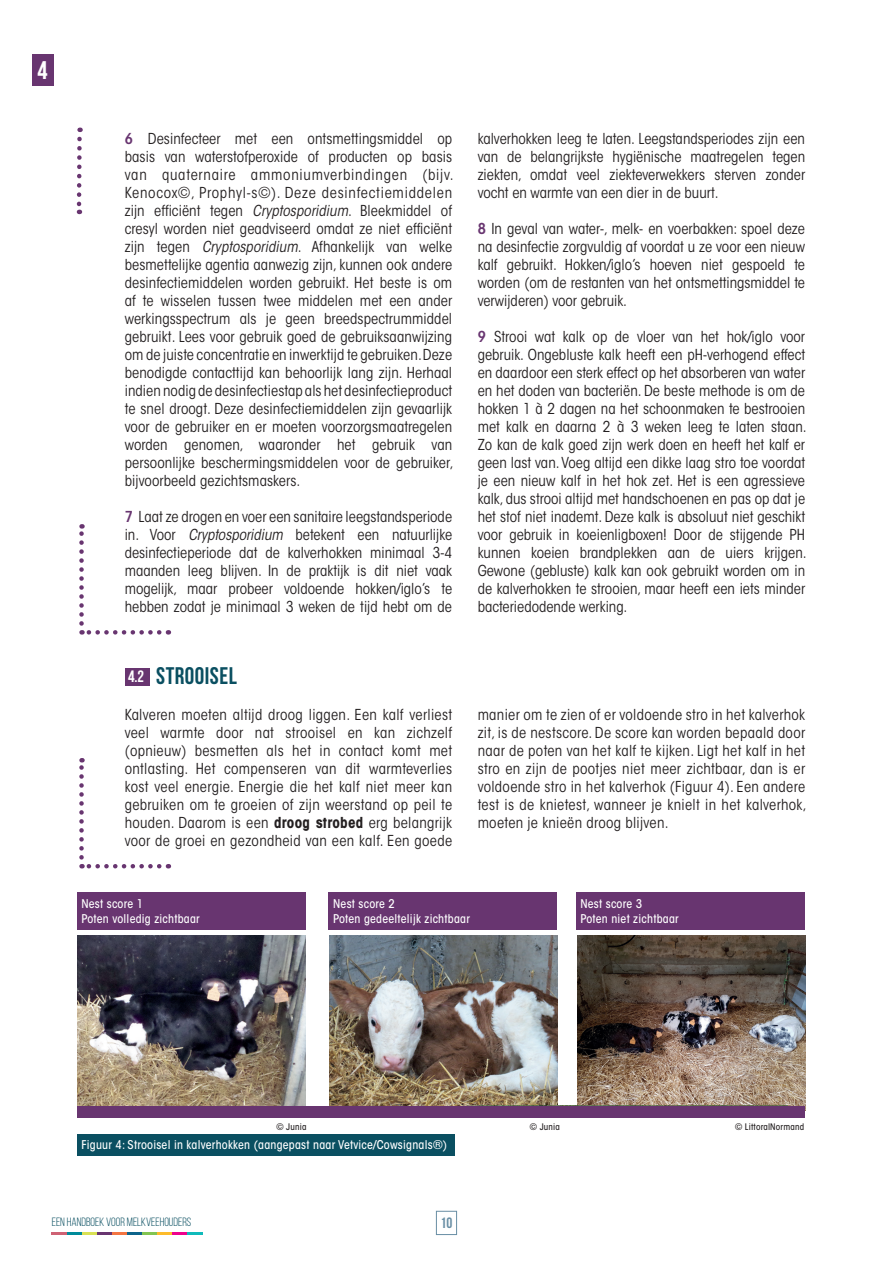
<style>
.page{position:relative;width:893px;height:1263px;background:#fff}
.page>*{position:absolute;margin:0;border:0;box-sizing:border-box;transform-origin:0 0}
.t1{font:25.5px "Bebas Neue";color:#fff}
.t2{font:24px "Bebas Neue";letter-spacing:.02em;color:#0a4f61}
.t3{font:condensed 15px/18px "ITC Avant Garde Std";color:#231f20;text-align:justify}
.t4{font:15px "Bebas Neue";color:#688ea4}
.t5{font:500 condensed 12px/15px "ITC Avant Garde Std";letter-spacing:.02em;color:#fff}
.t6{font:12px "Bebas Neue";color:#0a4f61}
.t7{font:500 condensed 9px "ITC Avant Garde Std";letter-spacing:.02em;color:#231f20}
.s1{font-weight:600;color:#683570}
.s2{font-style:italic}
.s3{font-size:16.5px;color:#fff}
.s4{font-weight:700}
</style>
<div class="page">
<hr style="left:67px;top:1232px;width:15px;height:3px;background:#008b9a">
<hr style="left:82px;top:1232px;width:15px;height:3px;background:#d9e154">
<hr style="left:97px;top:1232px;width:15px;height:3px;background:#683570">
<hr style="left:112px;top:1232px;width:15px;height:3px;background:#f37542">
<hr style="left:127px;top:1232px;width:15px;height:3px;background:#0d648b">
<hr style="left:142px;top:1232px;width:15px;height:3px;background:#82c451">
<hr style="left:157px;top:1232px;width:15px;height:3px;background:#fdbb2a">
<hr style="left:52px;top:1232px;width:15px;height:3px;background:#ce6274">
<hr style="left:172px;top:1232px;width:15px;height:3px;background:#ed028c">
<hr style="left:187px;top:1232px;width:15px;height:3px;background:#10baba">
<div style="left:436px;top:1211px;width:21px;height:24px;border:1px solid #688ea4"></div>
<div style="left:33px;top:54px;width:21px;height:32px;background:#683570"></div>
<div style="left:125px;top:668px;width:25px;height:18px;background:#683570"></div>
<svg style="left:76px;top:128px;width:7px;height:86px"></svg>
<div style="left:77px;top:1134px;width:378px;height:21px;background:#0a4f61"></div>
<div style="left:77px;top:892px;width:228px;height:37px;background:#683570"></div>
<div style="left:329px;top:892px;width:228px;height:37px;background:#683570"></div>
<div style="left:576px;top:892px;width:228px;height:37px;background:#683570"></div>
<img style="left:77px;top:935px;width:228px;height:171px">
<img style="left:329px;top:935px;width:229px;height:171px">
<img style="left:577px;top:935px;width:228px;height:171px">
<svg style="left:82px;top:630px;width:77px;height:5px"></svg>
<svg style="left:79px;top:524px;width:5px;height:99px"></svg>
<svg style="left:82px;top:864px;width:77px;height:4px"></svg>
<svg style="left:79px;top:758px;width:5px;height:99px"></svg>
<div style="left:77px;top:1106px;width:728px;height:11px;background:#683570"></div>
<h1 class="t1" style="left:37px;top:56px;width:12px">4</h1>
<p class="t3" style="left:125px;top:130px;width:330px"><span class="s1">6</span> Desinfecteer met een ontsmettingsmiddel op basis van waterstofperoxide of producten op basis van quaternaire ammoniumverbindingen (bijv.<br>Kenocox©, Prophyl-s©). Deze desinfectiemiddelen zijn efficiënt tegen <span class="s2">Cryptosporidium</span>. Bleekmiddel of cresyl worden niet geadviseerd omdat ze niet efficiënt zijn tegen <span class="s2">Cryptosporidium</span>. Afhankelijk van welke besmettelijke agentia aanwezig zijn, kunnen ook andere desinfectiemiddelen worden gebruikt. Het beste is om af te wisselen tussen twee middelen met een ander werkingsspectrum als je geen breedspectrummiddel gebruikt. Lees voor gebruik goed de gebruiksaanwijzing om de juiste concentratie en inwerktijd te gebruiken. Deze benodigde contacttijd kan behoorlijk lang zijn. Herhaal indien nodig de desinfectiestap als het desinfectieproduct te snel droogt. Deze desinfectiemiddelen zijn gevaarlijk voor de gebruiker en er moeten voorzorgsmaatregelen worden genomen, waaronder het gebruik van persoonlijke beschermingsmiddelen voor de gebruiker, bijvoorbeeld gezichtsmaskers.</p>
<p class="t3" style="left:125px;top:508px;width:329px"><span class="s1">7</span> Laat ze drogen en voer een sanitaire leegstandsperiode in. Voor <span class="s2">Cryptosporidium</span> betekent een natuurlijke desinfectieperiode dat de kalverhokken minimaal 3-4 maanden leeg blijven. In de praktijk is dit niet vaak mogelijk, maar probeer voldoende hokken/iglo’s te hebben zodat je minimaal 3 weken de tijd hebt om de</p>
<h2 class="t2" style="left:128px;top:663px;width:110px"><span class="s3">4.2</span> STROOISEL</h2>
<p class="t3" style="left:478px;top:130px;width:329px">kalverhokken leeg te laten. Leegstandsperiodes zijn een van de belangrijkste hygiënische maatregelen tegen ziekten, omdat veel ziekteverwekkers sterven zonder vocht en warmte van een dier in de buurt.</p>
<p class="t3" style="left:478px;top:220px;width:329px"><span class="s1">8</span> In geval van water-, melk- en voerbakken: spoel deze na desinfectie zorgvuldig af voordat u ze voor een nieuw kalf gebruikt. Hokken/iglo’s hoeven niet gespoeld te worden (om de restanten van het ontsmettingsmiddel te verwijderen) voor gebruik.</p>
<p class="t3" style="left:478px;top:328px;width:330px"><span class="s1">9</span> Strooi wat kalk op de vloer van het hok/iglo voor gebruik. Ongebluste kalk heeft een pH-verhogend effect en daardoor een sterk effect op het absorberen van water en het doden van bacteriën. De beste methode is om de hokken 1 à 2 dagen na het schoonmaken te bestrooien met kalk en daarna 2 à 3 weken leeg te laten staan.<br>Zo kan de kalk goed zijn werk doen en heeft het kalf er geen last van. Voeg altijd een dikke laag stro toe voordat je een nieuw kalf in het hok zet. Het is een agressieve kalk, dus strooi altijd met handschoenen en pas op dat je het stof niet inademt. Deze kalk is absoluut niet geschikt voor gebruik in koeienligboxen! Door de stijgende PH kunnen koeien brandplekken aan de uiers krijgen.<br>Gewone (gebluste) kalk kan ook gebruikt worden om in de kalverhokken te strooien, maar heeft een iets minder bacteriedodende werking.</p>
<p class="t3" style="left:125px;top:706px;width:329px">Kalveren moeten altijd droog liggen. Een kalf verliest veel warmte door nat strooisel en kan zichzelf (opnieuw) besmetten als het in contact komt met ontlasting. Het compenseren van dit warmteverlies kost veel energie. Energie die het kalf niet meer kan gebruiken om te groeien of zijn weerstand op peil te houden. Daarom is een <span class="s4">droog strobed</span> erg belangrijk voor de groei en gezondheid van een kalf. Een goede</p>
<p class="t3" style="left:478px;top:706px;width:330px">manier om te zien of er voldoende stro in het kalverhok zit, is de nestscore. De score kan worden bepaald door naar de poten van het kalf te kijken. Ligt het kalf in het stro en zijn de pootjes niet meer zichtbaar, dan is er voldoende stro in het kalverhok (Figuur 4). Een andere test is de knietest, wanneer je knielt in het kalverhok, moeten je knieën droog blijven.</p>
<p class="t5" style="left:81px;top:896px;width:120px">Nest score 1<br>Poten volledig zichtbaar</p>
<p class="t5" style="left:333px;top:896px;width:138px">Nest score 2<br>Poten gedeeltelijk zichtbaar</p>
<p class="t5" style="left:580px;top:896px;width:100px">Nest score 3<br>Poten niet zichtbaar</p>
<p class="t7" style="left:276px;top:1121px;width:32px">© Junia</p>
<p class="t7" style="left:530px;top:1121px;width:32px">© Junia</p>
<p class="t7" style="left:735px;top:1121px;width:71px">© LittoralNormand</p>
<p class="t5" style="left:81px;top:1137px;width:367px">Figuur 4: Strooisel in kalverhokken (aangepast naar Vetvice/Cowsignals®)</p>
<p class="t6" style="left:52px;top:1215px;width:141px">EEN HANDBOEK VOOR MELKVEEHOUDERS</p>
<p class="t4" style="left:441px;top:1215px;width:13px">10</p>
</div>
